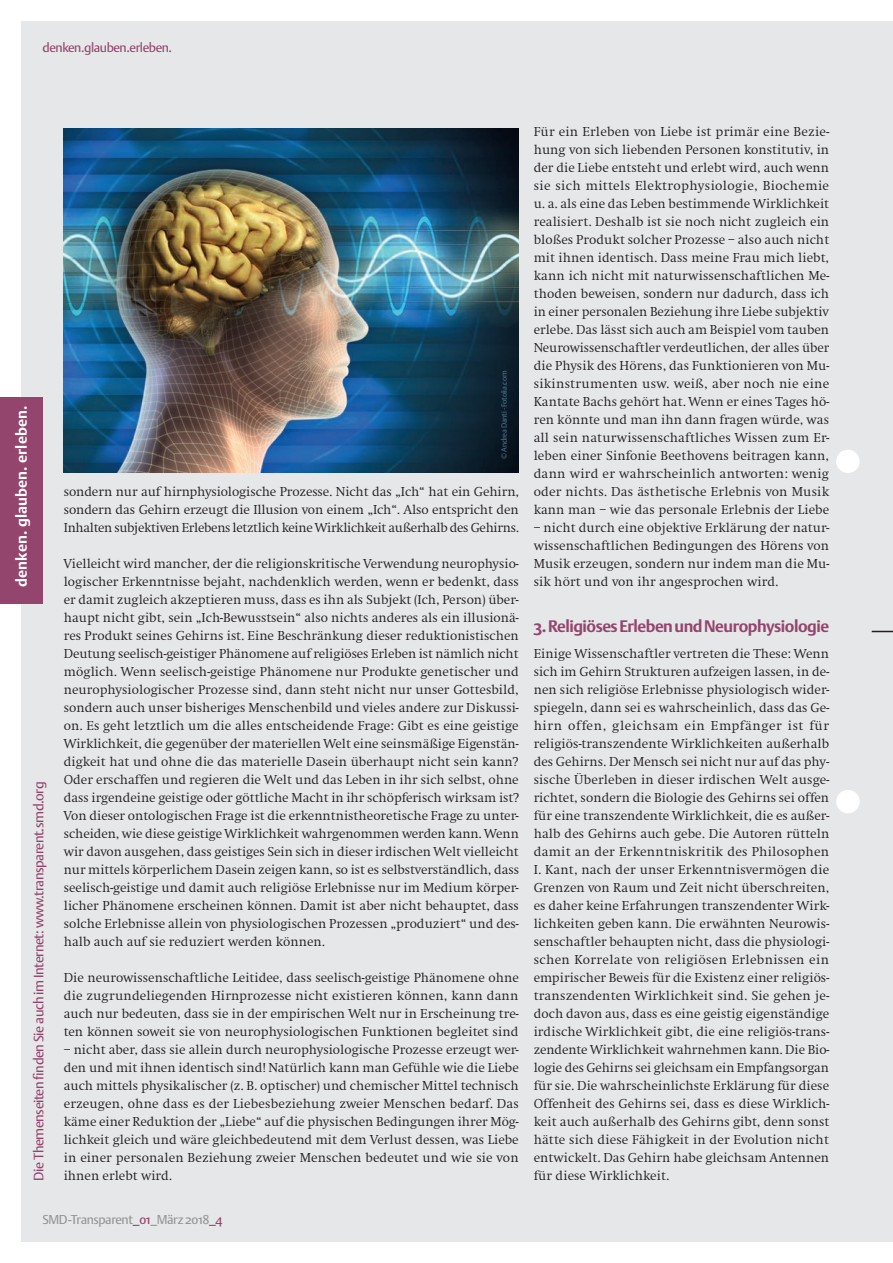
<style>
.page{position:relative;width:893px;height:1263px;background:#fff}
.page>*{position:absolute;margin:0;border:0;box-sizing:border-box;transform-origin:0 0}
.t1{font:700 16.5px "DTL Argo ST";letter-spacing:-.03em;color:#94456e}
.t2{font:700 15px "DTL Argo ST";letter-spacing:.01em;color:#fff}
.t3{font:300 13.5px/18px "Swift EF";letter-spacing:.005em;color:#231f20;text-align:justify}
.t4{font:13.5px "DTL Argo ST";letter-spacing:-.03em;color:#94456e}
.t5{font:12.75px "DTL Argo ST";letter-spacing:-.03em;color:#939598}
.t6{font:12.75px "DTL Argo ST";letter-spacing:-.03em;color:#94456e}
.t7{font:7.5px "DTL Argo ST";letter-spacing:-.03em;color:#4f7189}
.s1{color:#94456e}
</style>
<div class="page">
<div style="left:21px;top:21px;width:872px;height:1221px;background:#e6e7e9"></div>
<div style="left:0;top:398px;width:43px;height:206px;background:#94456e"></div>
<img style="left:64px;top:128px;width:455px;height:345px">
<svg style="left:872px;top:631px;width:21px;height:1px"></svg>
<div style="left:836px;top:450px;width:24px;height:23px;background:#fff;border-radius:50%"></div>
<div style="left:836px;top:790px;width:24px;height:23px;background:#fff;border-radius:50%"></div>
<p class="t6" style="left:43px;top:40px;width:131px">denken.glauben.erleben.</p>
<p class="t2" style="left:12px;top:587px;width:183px;rotate:-90deg">denken. glauben. erleben.</p>
<p class="t4" style="left:31px;top:1181px;width:401px;rotate:-90deg">Die Themenseiten finden Sie auch im Internet: www.transparent.smd.org</p>
<p class="t7" style="left:500px;top:459px;width:89px;rotate:-90deg">© Andrea Danti - Fotolia.com</p>
<p class="t3" style="left:64px;top:482px;width:457px">sondern nur auf hirnphysiologische Prozesse. Nicht das „Ich“ hat ein Gehirn, sondern das Gehirn erzeugt die Illusion von einem „Ich“. Also entspricht den Inhalten subjektiven Erlebens letztlich keine Wirklichkeit außerhalb des Gehirns.</p>
<p class="t3" style="left:64px;top:554px;width:457px">Vielleicht wird mancher, der die religionskritische Verwendung neurophysio&shy;logischer Erkenntnisse bejaht, nachdenklich werden, wenn er bedenkt, dass er damit zugleich akzeptieren muss, dass es ihn als Subjekt (Ich, Person) über&shy;haupt nicht gibt, sein „Ich-Bewusstsein“ also nichts anderes als ein illusionä&shy;res Produkt seines Gehirns ist. Eine Beschränkung dieser reduktionistischen Deutung seelisch-geistiger Phänomene auf religiöses Erleben ist nämlich nicht möglich. Wenn seelisch-geistige Phänomene nur Produkte genetischer und neurophysiologischer Prozesse sind, dann steht nicht nur unser Gottesbild, sondern auch unser bisheriges Menschenbild und vieles andere zur Diskussi&shy;on. Es geht letztlich um die alles entscheidende Frage: Gibt es eine geistige Wirklichkeit, die gegenüber der materiellen Welt eine seinsmäßige Eigenstän&shy;digkeit hat und ohne die das materielle Dasein überhaupt nicht sein kann?<br>Oder erschaffen und regieren die Welt und das Leben in ihr sich selbst, ohne dass irgendeine geistige oder göttliche Macht in ihr schöpferisch wirksam ist?<br>Von dieser ontologischen Frage ist die erkenntnistheoretische Frage zu unter&shy;scheiden, wie diese geistige Wirklichkeit wahrgenommen werden kann. Wenn wir davon ausgehen, dass geistiges Sein sich in dieser irdischen Welt vielleicht nur mittels körperlichem Dasein zeigen kann, so ist es selbstverständlich, dass seelisch-geistige und damit auch religiöse Erlebnisse nur im Medium körper&shy;licher Phänomene erscheinen können. Damit ist aber nicht behauptet, dass solche Erlebnisse allein von physiologischen Prozessen „produziert“ und des&shy;halb auch auf sie reduziert werden können.</p>
<p class="t3" style="left:64px;top:968px;width:456px">Die neurowissenschaftliche Leitidee, dass seelisch-geistige Phänomene ohne die zugrundeliegenden Hirnprozesse nicht existieren können, kann dann auch nur bedeuten, dass sie in der empirischen Welt nur in Erscheinung tre&shy;ten können soweit sie von neurophysiologischen Funktionen begleitet sind</p>
<p class="t3" style="left:64px;top:1040px;width:457px">– nicht aber, dass sie allein durch neurophysiologische Prozesse erzeugt wer&shy;den und mit ihnen identisch sind! Natürlich kann man Gefühle wie die Liebe auch mittels physikalischer (z. B. optischer) und chemischer Mittel technisch erzeugen, ohne dass es der Liebesbeziehung zweier Menschen bedarf. Das käme einer Reduktion der „Liebe“ auf die physischen Bedingungen ihrer Mög&shy;lichkeit gleich und wäre gleichbedeutend mit dem Verlust dessen, was Liebe in einer personalen Beziehung zweier Menschen bedeutet und wie sie von ihnen erlebt wird.</p>
<p class="t5" style="left:43px;top:1212px;width:182px">SMD-Transparent<span class="s1">_01</span>_März 2018<span class="s1">_4</span></p>
<p class="t3" style="left:534px;top:122px;width:297px">Für ein Erleben von Liebe ist primär eine Bezie&shy;hung von sich liebenden Personen konstitutiv, in der die Liebe entsteht und erlebt wird, auch wenn sie sich mittels Elektrophysiologie, Biochemie u. a. als eine das Leben bestimmende Wirklichkeit realisiert. Deshalb ist sie noch nicht zugleich ein bloßes Produkt solcher Prozesse – also auch nicht mit ihnen identisch. Dass meine Frau mich liebt, kann ich nicht mit naturwissenschaftlichen Me&shy;thoden beweisen, sondern nur dadurch, dass ich in einer personalen Beziehung ihre Liebe subjektiv erlebe. Das lässt sich auch am Beispiel vom tauben Neurowissenschaftler verdeutlichen, der alles über die Physik des Hörens, das Funktionieren von Mu&shy;sikinstrumenten usw. weiß, aber noch nie eine Kantate Bachs gehört hat. Wenn er eines Tages hö&shy;ren könnte und man ihn dann fragen würde, was all sein naturwissenschaftliches Wissen zum Er&shy;leben einer Sinfonie Beethovens beitragen kann, dann wird er wahrscheinlich antworten: wenig oder nichts. Das ästhetische Erlebnis von Musik kann man – wie das personale Erlebnis der Liebe</p>
<p class="t3" style="left:534px;top:518px;width:297px">– nicht durch eine objektive Erklärung der natur&shy;wissenschaftlichen Bedingungen des Hörens von Musik erzeugen, sondern nur indem man die Mu&shy;sik hört und von ihr angesprochen wird.</p>
<p class="t1" style="left:534px;top:616px;width:297px">3.ReligiösesErlebenundNeurophysiologie</p>
<p class="t3" style="left:534px;top:644px;width:297px">Einige Wissenschaftler vertreten die These: Wenn sich im Gehirn Strukturen aufzeigen lassen, in de&shy;nen sich religiöse Erlebnisse physiologisch wider&shy;spiegeln, dann sei es wahrscheinlich, dass das Ge&shy;hirn offen, gleichsam ein Empfänger ist für religiös-transzendente Wirklichkeiten außerhalb des Gehirns. Der Mensch sei nicht nur auf das phy&shy;sische Überleben in dieser irdischen Welt ausge&shy;richtet, sondern die Biologie des Gehirns sei offen für eine transzendente Wirklichkeit, die es außer&shy;halb des Gehirns auch gebe. Die Autoren rütteln damit an der Erkenntniskritik des Philosophen I. Kant, nach der unser Erkenntnisvermögen die Grenzen von Raum und Zeit nicht überschreiten, es daher keine Erfahrungen transzendenter Wirk&shy;lichkeiten geben kann. Die erwähnten Neurowis&shy;senschaftler behaupten nicht, dass die physiologi&shy;schen Korrelate von religiösen Erlebnissen ein empirischer Beweis für die Existenz einer religiös&shy;transzendenten Wirklichkeit sind. Sie gehen je&shy;doch davon aus, dass es eine geistig eigenständige irdische Wirklichkeit gibt, die eine religiös-trans&shy;zendente Wirklichkeit wahrnehmen kann. Die Bio&shy;logie des Gehirns sei gleichsam ein Empfangsorgan für sie. Die wahrscheinlichste Erklärung für diese Offenheit des Gehirns sei, dass es diese Wirklich&shy;keit auch außerhalb des Gehirns gibt, denn sonst hätte sich diese Fähigkeit in der Evolution nicht entwickelt. Das Gehirn habe gleichsam Antennen für diese Wirklichkeit.</p>
</div>
